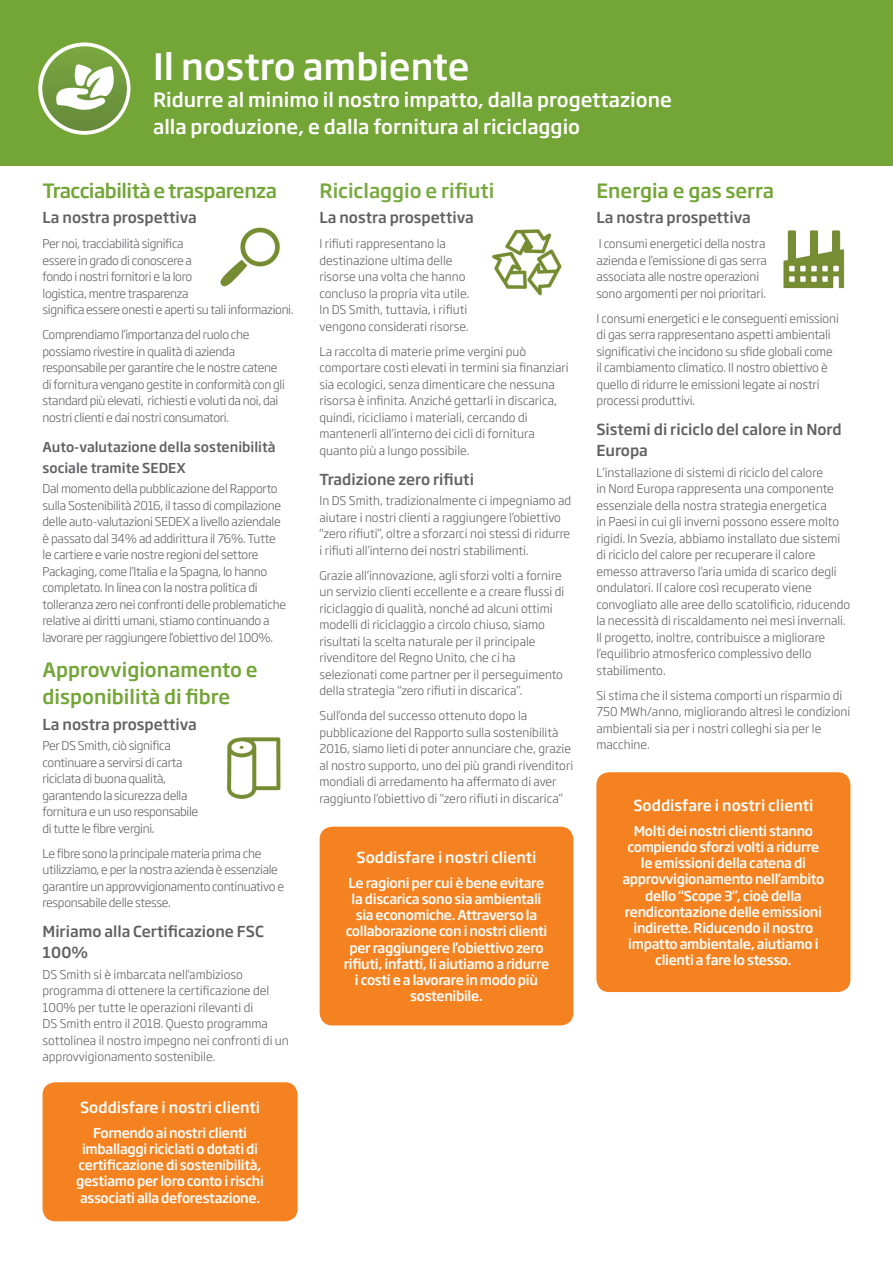
<style>
.page{position:relative;width:893px;height:1263px;background:#fff}
.page>*{position:absolute;margin:0;border:0;box-sizing:border-box;transform-origin:0 0}
.t1{font:500 36px "Soho Gothic Pro";color:#fff}
.t2{font:500 19.5px/27px "Soho Gothic Pro";color:#fff}
.t3{font:500 19.5px/27px "Soho Gothic Pro";color:#73a537}
.t4{font:500 19.5px "Soho Gothic Pro";letter-spacing:-.025em;color:#73a537}
.t5{font:500 19.5px "Soho Gothic Pro";color:#78a93f}
.t6{font:500 15px/21px "Soho Gothic Pro";color:#616164}
.t7{font:500 15px "Soho Gothic Pro";color:#fff}
.t8{font:500 13.5px/16.2px "Soho Gothic Pro";letter-spacing:-.025em;color:#fff;text-align:center}
.t9{font:500 13.5px/21px "Soho Gothic Pro";color:#616164}
.t10{font:300 12px/16.5px "Soho Gothic Pro";letter-spacing:-.01em;color:#616164}
</style>
<div class="page">
<div style="left:0;top:0;width:893px;height:166px;background:#73a537"></div>
<div style="left:39px;top:43px;width:91px;height:91px;background:#fff;border-radius:50%"></div>
<svg style="left:42px;top:46px;width:85px;height:85px"></svg>
<svg style="left:56px;top:63px;width:59px;height:48px"></svg>
<div style="left:38px;top:43px;width:92px;height:92px;border:2px solid #fff;border-radius:50%"></div>
<img style="left:221px;top:227px;width:59px;height:60px">
<img style="left:227px;top:737px;width:54px;height:62px">
<img style="left:492px;top:229px;width:70px;height:67px">
<img style="left:783px;top:230px;width:62px;height:59px">
<div style="left:43px;top:1082px;width:255px;height:139px;background:#f58220;border-radius:13px"></div>
<div style="left:320px;top:827px;width:253px;height:198px;background:#f58220;border-radius:13px"></div>
<div style="left:596px;top:772px;width:254px;height:220px;background:#f58220;border-radius:13px"></div>
<p class="t1" style="left:153px;top:39px;width:318px">Il nostro ambiente</p>
<p class="t2" style="left:153px;top:85px;width:520px">Ridurre al minimo il nostro impatto, dalla progettazione alla produzione, e dalla fornitura al riciclaggio</p>
<p class="t4" style="left:43px;top:176px;width:236px">Tracciabilità e trasparenza</p>
<p class="t6" style="left:43px;top:206px;width:156px">La nostra prospettiva</p>
<p class="t10" style="left:43px;top:235px;width:252px">Per noi, tracciabilità significa<br>essere in grado di conoscere a<br>fondo i nostri fornitori e la loro<br>logistica, mentre trasparenza<br>significa essere onesti e aperti su tali informazioni.</p>
<p class="t10" style="left:43px;top:326px;width:244px">Comprendiamo l’importanza del ruolo che possiamo rivestire in qualità di azienda responsabile per garantire che le nostre catene di fornitura vengano gestite in conformità con gli standard più elevati, richiesti e voluti da noi, dai nostri clienti e dai nostri consumatori.</p>
<p class="t9" style="left:43px;top:435px;width:235px">Auto-valutazione della sostenibilità sociale tramite SEDEX</p>
<p class="t10" style="left:43px;top:480px;width:245px">Dal momento della pubblicazione del Rapporto sulla Sostenibilità 2016, il tasso di compilazione delle auto-valutazioni SEDEX a livello aziendale è passato dal 34% ad addirittura il 76%. Tutte le cartiere e varie nostre regioni del settore Packaging, come l’Italia e la Spagna, lo hanno completato. In linea con la nostra politica di tolleranza zero nei confronti delle problematiche relative ai diritti umani, stiamo continuando a lavorare per raggiungere l’obiettivo del 100%.</p>
<p class="t3" style="left:43px;top:655px;width:217px">Approvvigionamento e disponibilità di fibre</p>
<p class="t6" style="left:43px;top:712px;width:156px">La nostra prospettiva</p>
<p class="t10" style="left:43px;top:737px;width:157px">Per DS Smith, ciò significa continuare a servirsi di carta riciclata di buona qualità, garantendo la sicurezza della fornitura e un uso responsabile di tutte le fibre vergini.</p>
<p class="t10" style="left:43px;top:844px;width:243px">Le fibre sono la principale materia prima che utilizziamo, e per la nostra azienda è essenziale garantire un approvvigionamento continuativo e responsabile delle stesse.</p>
<p class="t6" style="left:43px;top:920px;width:223px">Miriamo alla Certificazione FSC<br>100%</p>
<p class="t10" style="left:43px;top:965px;width:248px">DS Smith si è imbarcata nell’ambizioso programma di ottenere la certificazione del 100% per tutte le operazioni rilevanti di<br>DS Smith entro il 2018. Questo programma sottolinea il nostro impegno nei confronti di un approvvigionamento sostenibile.</p>
<p class="t7" style="left:80px;top:1096px;width:182px">Soddisfare i nostri clienti</p>
<p class="t8" style="left:76px;top:1124px;width:190px">Fornendo ai nostri clienti imballaggi riciclati o dotati di certificazione di sostenibilità, gestiamo per loro conto i rischi associati alla deforestazione.</p>
<p class="t5" style="left:319px;top:176px;width:176px">Riciclaggio e rifiuti</p>
<p class="t6" style="left:319px;top:206px;width:156px">La nostra prospettiva</p>
<p class="t10" style="left:319px;top:235px;width:151px">I rifiuti rappresentano la destinazione ultima delle risorse una volta che hanno concluso la propria vita utile.<br>In DS Smith, tuttavia, i rifiuti vengono considerati risorse.</p>
<p class="t10" style="left:319px;top:343px;width:251px">La raccolta di materie prime vergini può comportare costi elevati in termini sia finanziari sia ecologici, senza dimenticare che nessuna risorsa è infinita. Anziché gettarli in discarica, quindi, ricicliamo i materiali, cercando di mantenerli all’interno dei cicli di fornitura quanto più a lungo possibile.</p>
<p class="t6" style="left:319px;top:467px;width:156px">Tradizione zero rifiuti</p>
<p class="t10" style="left:319px;top:492px;width:253px">In DS Smith, tradizionalmente ci impegniamo ad aiutare i nostri clienti a raggiungere l’obiettivo “zero rifiuti”, oltre a sforzarci noi stessi di ridurre i rifiuti all’interno dei nostri stabilimenti.</p>
<p class="t10" style="left:319px;top:566px;width:246px">Grazie all’innovazione, agli sforzi volti a fornire un servizio clienti eccellente e a creare flussi di riciclaggio di qualità, nonché ad alcuni ottimi modelli di riciclaggio a circolo chiuso, siamo risultati la scelta naturale per il principale rivenditore del Regno Unito, che ci ha selezionati come partner per il perseguimento della strategia “zero rifiuti in discarica”.</p>
<p class="t10" style="left:319px;top:707px;width:255px">Sull’onda del successo ottenuto dopo la pubblicazione del Rapporto sulla sostenibilità 2016, siamo lieti di poter annunciare che, grazie al nostro supporto, uno dei più grandi rivenditori mondiali di arredamento ha affermato di aver raggiunto l’obiettivo di “zero rifiuti in discarica”</p>
<p class="t7" style="left:356px;top:846px;width:182px">Soddisfare i nostri clienti</p>
<p class="t8" style="left:344px;top:874px;width:207px">Le ragioni per cui è bene evitare la discarica sono sia ambientali sia economiche. Attraverso la collaborazione con i nostri clienti per raggiungere l’obiettivo zero rifiuti, infatti, li aiutiamo a ridurre i costi e a lavorare in modo più sostenibile.</p>
<p class="t3" style="left:596px;top:176px;width:179px">Energia e gas serra</p>
<p class="t6" style="left:596px;top:206px;width:156px">La nostra prospettiva</p>
<p class="t10" style="left:596px;top:235px;width:172px">I consumi energetici della nostra azienda e l’emissione di gas serra associata alle nostre operazioni sono argomenti per noi prioritari.</p>
<p class="t10" style="left:596px;top:310px;width:244px">I consumi energetici e le conseguenti emissioni di gas serra rappresentano aspetti ambientali significativi che incidono su sfide globali come il cambiamento climatico. Il nostro obiettivo è quello di ridurre le emissioni legate ai nostri processi produttivi.</p>
<p class="t6" style="left:596px;top:418px;width:247px">Sistemi di riciclo del calore in Nord<br>Europa</p>
<p class="t10" style="left:596px;top:463px;width:255px">L’installazione di sistemi di riciclo del calore<br>in Nord Europa rappresenta una componente essenziale della nostra strategia energetica<br>in Paesi in cui gli inverni possono essere molto rigidi. In Svezia, abbiamo installato due sistemi di riciclo del calore per recuperare il calore emesso attraverso l’aria umida di scarico degli ondulatori. Il calore così recuperato viene convogliato alle aree dello scatolificio, riducendo la necessità di riscaldamento nei mesi invernali.<br>Il progetto, inoltre, contribuisce a migliorare l’equilibrio atmosferico complessivo dello stabilimento.</p>
<p class="t10" style="left:596px;top:686px;width:256px">Si stima che il sistema comporti un risparmio di 750 MWh/anno, migliorando altresì le condizioni ambientali sia per i nostri colleghi sia per le macchine.</p>
<p class="t7" style="left:633px;top:794px;width:182px">Soddisfare i nostri clienti</p>
<p class="t8" style="left:622px;top:822px;width:203px">Molti dei nostri clienti stanno compiendo sforzi volti a ridurre le emissioni della catena di approvvigionamento nell’ambito dello “Scope 3”, cioè della rendicontazione delle emissioni indirette. Riducendo il nostro impatto ambientale, aiutiamo i clienti a fare lo stesso.</p>
</div>
